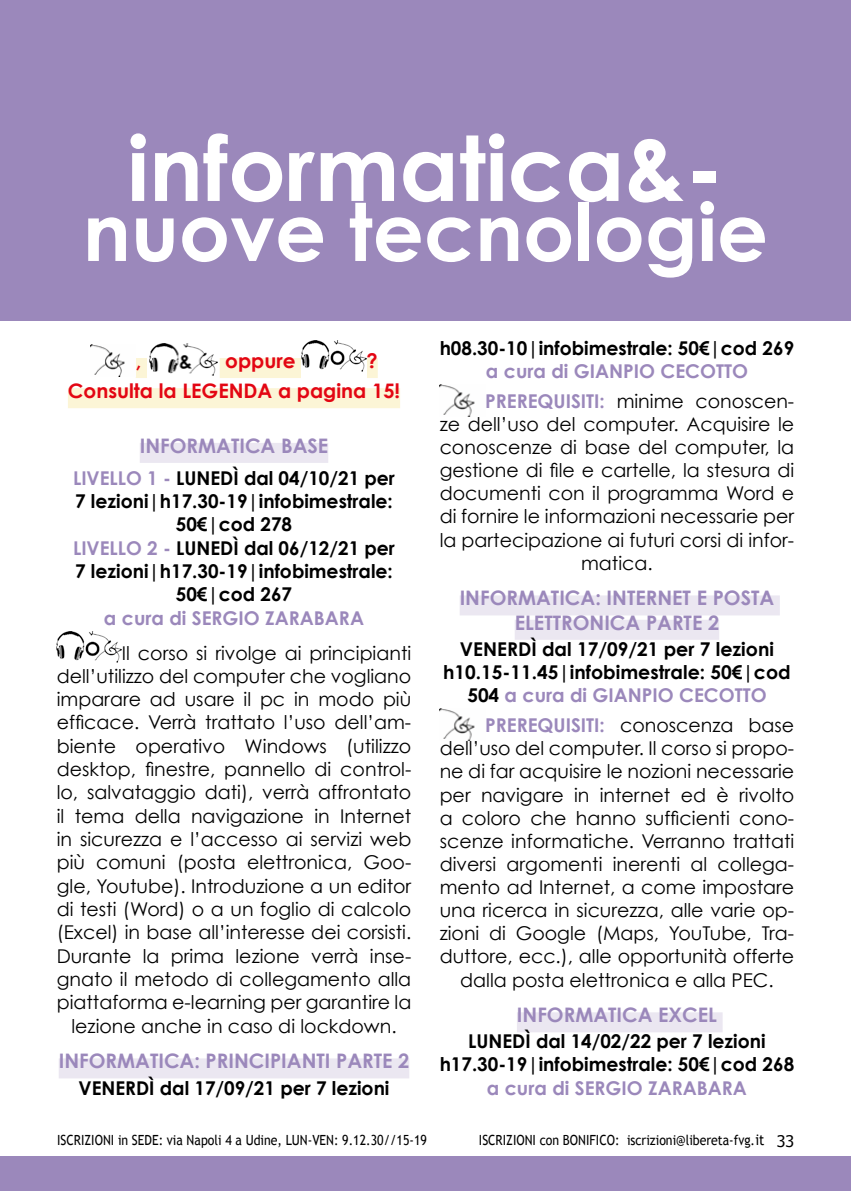
<style>
.page{position:relative;width:851px;height:1191px;background:#fff}
.page>*{position:absolute;margin:0;border:0;box-sizing:border-box;transform-origin:0 0}
.t1{font:700 90px "Century Gothic";color:#fff}
.t2{font:700 80px "Century Gothic";color:#fff}
.t3{font:700 20px/24.4px "Century Gothic";color:#9b88bb;text-align:center}
.t4{font:700 20px/30.2px "Century Gothic";color:#e30613}
.t5{font:19px/23.2px "Century Gothic";color:#000;text-align:center}
.t6{font:700 19px/23.4px "Century Gothic";color:#000;text-align:center}
.t7{font:700 19px/30.2px "Century Gothic";color:#9b88bb}
.t8{font:14px "Trebuchet MS";color:#000;scale:.88 1}
.s1{color:#9b88bb}
.s2{font-weight:400;color:#000}
.s3{font-weight:700;color:#9b88bb}
.s4{font-size:15px}
.s5{font-family:"Tahoma";font-size:16px}
</style>
<div class="page">
<div style="left:136px;top:358px;width:11px;height:20px;background:#fcf5d6"></div>
<div style="left:220px;top:358px;width:81px;height:20px;background:#fcf5d6"></div>
<div style="left:366px;top:358px;width:11px;height:20px;background:#fcf5d6"></div>
<div style="left:68px;top:388px;width:332px;height:20px;background:#fcf5d6"></div>
<div style="left:140px;top:443px;width:188px;height:20px;background:#ebe7f1"></div>
<div style="left:59px;top:1058px;width:350px;height:20px;background:#ebe7f1"></div>
<img style="left:90px;top:345px;width:35px;height:31px">
<img style="left:149px;top:343px;width:68px;height:33px">
<img style="left:301px;top:340px;width:65px;height:32px">
<img style="left:57px;top:632px;width:65px;height:31px">
<div style="left:459px;top:595px;width:320px;height:20px;background:#ebe7f1"></div>
<div style="left:514px;top:620px;width:205px;height:20px;background:#ebe7f1"></div>
<div style="left:517px;top:1012px;width:205px;height:20px;background:#ebe7f1"></div>
<img style="left:439px;top:384px;width:36px;height:32px">
<img style="left:439px;top:709px;width:36px;height:31px">
<div style="left:0;top:1157px;width:850px;height:34px;background:#9b88bb"></div>
<div style="left:0;top:0;width:850px;height:321px;background:#9b88bb"></div>
<h1 class="t1" style="left:127px;top:100px;width:597px">informatica&amp;-</h1>
<h2 class="t2" style="left:83px;top:171px;width:686px">nuove tecnologie</h2>
<p class="t4" style="left:68px;top:345px;width:333px;text-indent:298px">?<br>Consulta la LEGENDA a pagina 15!</p>
<p class="t3" style="left:140px;top:432px;width:190px">INFORMATICA BASE</p>
<p class="t6" style="left:73px;top:465px;width:323px"><span class="s1">LIVELLO 1 -</span> LUNEDÌ dal 04/10/21 per<br>7 lezioni|h17.30-19|infobimestrale:<br>50€|cod 278<br><span class="s1">LIVELLO 2 -</span> LUNEDÌ dal 06/12/21 per<br>7 lezioni|h17.30-19|infobimestrale:<br>50€|cod 267</p>
<p class="t7" style="left:104px;top:602px;width:261px">a cura di SERGIO ZARABARA</p>
<p class="t5" style="left:122px;top:641px;width:291px">Il corso si rivolge ai principianti</p>
<p class="t5" style="left:57px;top:664px;width:356px">dell’utilizzo del computer che vogliano</p>
<p class="t5" style="left:57px;top:687px;width:356px">imparare ad usare il pc in modo più</p>
<p class="t5" style="left:57px;top:710px;width:356px">efficace. Verrà trattato l’uso dell’am-</p>
<p class="t5" style="left:57px;top:734px;width:356px">biente operativo Windows (utilizzo</p>
<p class="t5" style="left:57px;top:757px;width:356px">desktop, finestre, pannello di control-</p>
<p class="t5" style="left:57px;top:780px;width:356px">lo, salvataggio dati), verrà affrontato</p>
<p class="t5" style="left:57px;top:804px;width:356px">il tema della navigazione in Internet</p>
<p class="t5" style="left:57px;top:827px;width:356px">in sicurezza e l’accesso ai servizi web</p>
<p class="t5" style="left:57px;top:850px;width:356px">più comuni (posta elettronica, Goo-</p>
<p class="t5" style="left:57px;top:874px;width:356px">gle, Youtube). Introduzione a un editor</p>
<p class="t5" style="left:57px;top:897px;width:356px">di testi (Word) o a un foglio di calcolo</p>
<p class="t5" style="left:57px;top:920px;width:356px">(Excel) in base all’interesse dei corsisti.</p>
<p class="t5" style="left:57px;top:944px;width:356px">Durante la prima lezione verrà inse-</p>
<p class="t5" style="left:57px;top:967px;width:356px">gnato il metodo di collegamento alla</p>
<p class="t5" style="left:57px;top:990px;width:356px">piattaforma e-learning per garantire la</p>
<p class="t5" style="left:71px;top:1014px;width:326px">lezione anche in caso di lockdown.</p>
<p class="t3" style="left:59px;top:1048px;width:352px">INFORMATICA: PRINCIPIANTI PARTE 2</p>
<p class="t6" style="left:78px;top:1075px;width:312px">VENERDÌ dal 17/09/21 per 7 lezioni</p>
<p class="t4" style="left:136px;top:345px;width:7px">,</p>
<p class="t4" style="left:225px;top:345px;width:72px">oppure</p>
<p class="t6" style="left:439px;top:335px;width:356px">h08.30-10|infobimestrale: 50€|cod 269</p>
<p class="t7" style="left:485px;top:355px;width:310px">a cura di GIANPIO CECOTTO<br>PREREQUISITI: <span class="s2">minime conoscen-</span></p>
<p class="t5" style="left:439px;top:412px;width:356px">ze dell’uso del computer. Acquisire le conoscenze di base del computer, la gestione di file e cartelle, la stesura di documenti con il programma Word e di fornire le informazioni necessarie per la partecipazione ai futuri corsi di infor&shy;matica.</p>
<p class="t3" style="left:459px;top:585px;width:316px">INFORMATICA: INTERNET E POSTA<br>ELETTRONICA PARTE 2</p>
<p class="t6" style="left:443px;top:636px;width:349px">VENERDÌ dal 17/09/21 per 7 lezioni h10.15-11.45|infobimestrale: 50€|cod<br>504 <span class="s1">a cura di GIANPIO CECOTTO</span></p>
<p class="t5" style="left:485px;top:713px;width:310px"><span class="s3">PREREQUISITI:</span> conoscenza base</p>
<p class="t5" style="left:439px;top:736px;width:356px">dell’uso del computer. Il corso si propo-</p>
<p class="t5" style="left:439px;top:759px;width:356px">ne di far acquisire le nozioni necessarie</p>
<p class="t5" style="left:439px;top:783px;width:356px">per navigare in internet ed è rivolto</p>
<p class="t5" style="left:439px;top:806px;width:356px">a coloro che hanno sufficienti cono-</p>
<p class="t5" style="left:439px;top:829px;width:356px">scenze informatiche. Verranno trattati</p>
<p class="t5" style="left:439px;top:852px;width:356px">diversi argomenti inerenti al collega-</p>
<p class="t5" style="left:439px;top:875px;width:356px">mento ad Internet, a come impostare</p>
<p class="t5" style="left:439px;top:898px;width:356px">una ricerca in sicurezza, alle varie op-</p>
<p class="t5" style="left:439px;top:921px;width:356px">zioni di Google (Maps, YouTube, Tra-</p>
<p class="t5" style="left:439px;top:944px;width:356px">duttore, ecc.), alle opportunità offerte</p>
<p class="t5" style="left:460px;top:968px;width:315px">dalla posta elettronica e alla PEC.</p>
<p class="t3" style="left:517px;top:1002px;width:201px">INFORMATICA EXCEL</p>
<p class="t6" style="left:439px;top:1029px;width:356px">LUNEDÌ dal 14/02/22 per 7 lezioni h17.30-19|infobimestrale: 50€|cod 268</p>
<p class="t7" style="left:487px;top:1071px;width:261px">a cura di SERGIO ZARABARA</p>
<p class="t8" style="left:57px;top:1132px;width:421px">ISCRIZIONI in SEDE: via Napoli 4 a Udine, LUN-VEN: 9.12.30//15-19</p>
<p class="t8" style="left:479px;top:1132px;width:360px">ISCRIZIONI con BONIFICO: iscrizioni@libereta-fvg.<span class="s4">it</span> <span class="s5">33</span></p>
</div>
